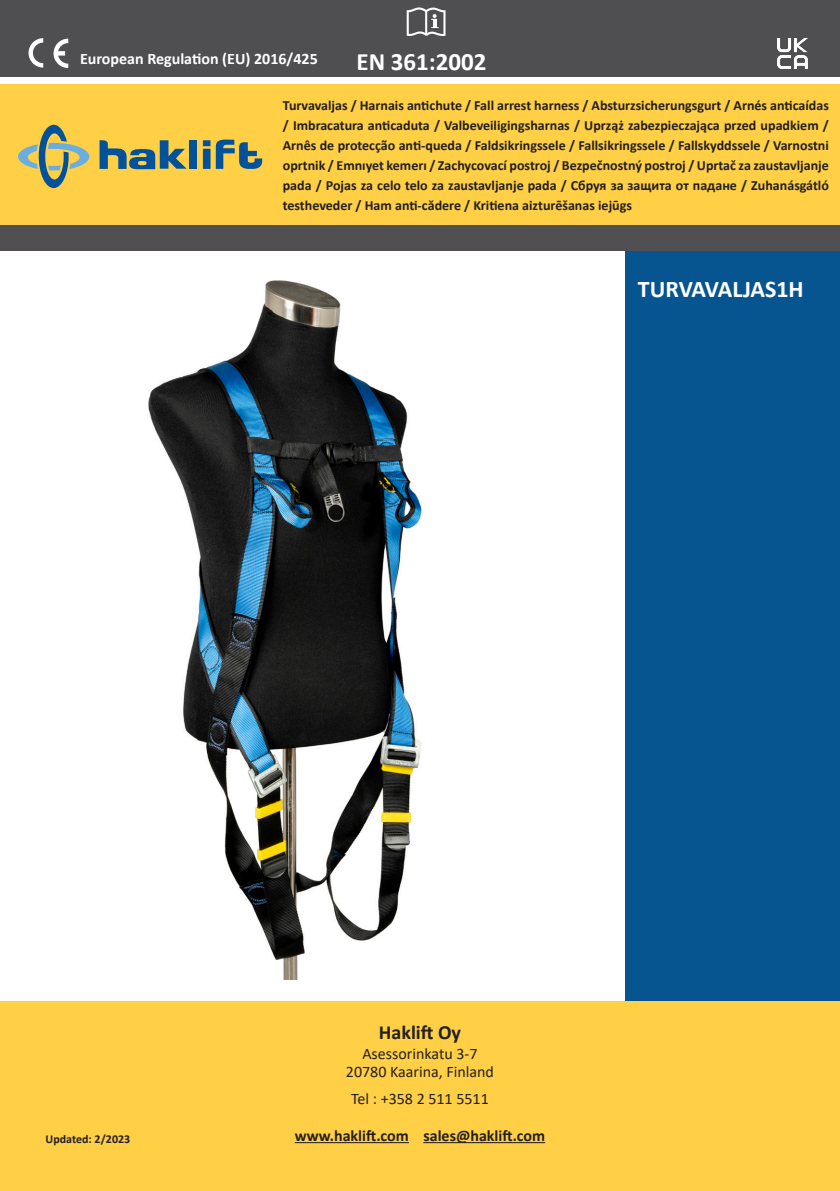
<style>
.page{position:relative;width:840px;height:1191px;background:#fff}
.page>*{position:absolute;margin:0;border:0;box-sizing:border-box;transform-origin:0 0}
.BODY_TEXT{font:700 25px "Calibri";color:#fff}
.BODY_TEXT_5PT{font:700 24px "Calibri";color:#fff}
.BODY_TEXT-2{font:700 20px "Calibri";color:#231f20}
.BODY_TEXT-3{font:16px/18px "Calibri";color:#231f20;text-align:center}
.BODY_TEXT-4{font:700 16px "Calibri";color:#231f20}
.BODY_TEXT-5{font:700 16px "Calibri";color:#fff}
.BODY_TEXT-6{font:700 14px/20px "Calibri";color:#231f20;text-align:justify}
.BODY_TEXT-7{font:700 12px "Calibri";color:#231f20}
</style>
<div class="page">
<div style="left:625px;top:251px;width:214px;height:751px;background:#075590"></div>
<div style="left:0;top:1001px;width:839px;height:190px;background:#ffcf45"></div>
<div style="left:0;top:0;width:839px;height:77px;background:#4f4f52"></div>
<div style="left:0;top:85px;width:839px;height:140px;background:#ffcf45"></div>
<div style="left:0;top:225px;width:839px;height:25px;background:#514f52"></div>
<svg style="left:406px;top:7px;width:39px;height:29px"></svg>
<svg style="left:29px;top:38px;width:39px;height:30px"></svg>
<hr style="left:294px;top:1142px;width:114px;height:1px;background:#231f20">
<hr style="left:423px;top:1142px;width:122px;height:1px;background:#231f20">
<img style="left:777px;top:39px;width:30px;height:29px">
<div style="left:189px;top:140px;width:8px;height:29px;background:#01529a"></div>
<svg style="left:203px;top:140px;width:7px;height:29px"></svg>
<svg style="left:216px;top:140px;width:46px;height:29px"></svg>
<svg style="left:99px;top:140px;width:87px;height:29px"></svg>
<svg style="left:18px;top:125px;width:71px;height:63px"></svg>
<img style="left:148px;top:280px;width:274px;height:700px">
<p class="BODY_TEXT-5" style="left:80px;top:48px;width:239px">European Regulation (EU) 2016/425</p>
<p class="BODY_TEXT" style="left:356px;top:44px;width:131px">EN 361:2002</p>
<p class="BODY_TEXT-6" style="left:282px;top:95px;width:547px">Turvavaljas / Harnais antichute / Fall arrest harness / Absturzsicherungsgurt / Arnés anticaídas / Imbracatura anticaduta / Valbeveiligingsharnas / Uprząż zabezpieczająca przed upadkiem / Arnês de protecção anti-queda / Faldsikringssele / Fallsikringssele / Fallskyddssele / Varnostni oprtnik / Emnıyet kemerı / Zachycovací postroj / Bezpečnostný postroj / Uprtač za zaustavljanje pada / Pojas za celo telo za zaustavljanje pada / Сбруя за защита от падане / Zuhanásgátló testheveder / Ham anti-cădere / Kritiena aizturēšanas iejūgs</p>
<p class="BODY_TEXT_5PT" style="left:637px;top:272px;width:167px">TURVAVALJAS1H</p>
<p class="BODY_TEXT-2" style="left:378px;top:1018px;width:84px">Haklift Oy</p>
<p class="BODY_TEXT-3" style="left:346px;top:1044px;width:150px">Asessorinkatu 3-7<br>20780 Kaarina, Finland</p>
<p class="BODY_TEXT-3" style="left:351px;top:1089px;width:139px">Tel : +358 2 511 5511</p>
<p class="BODY_TEXT-7" style="left:46px;top:1130px;width:86px">Updated: 2/2023</p>
<p class="BODY_TEXT-4" style="left:294px;top:1124px;width:252px">www.haklift.com sales@haklift.com</p>
</div>
